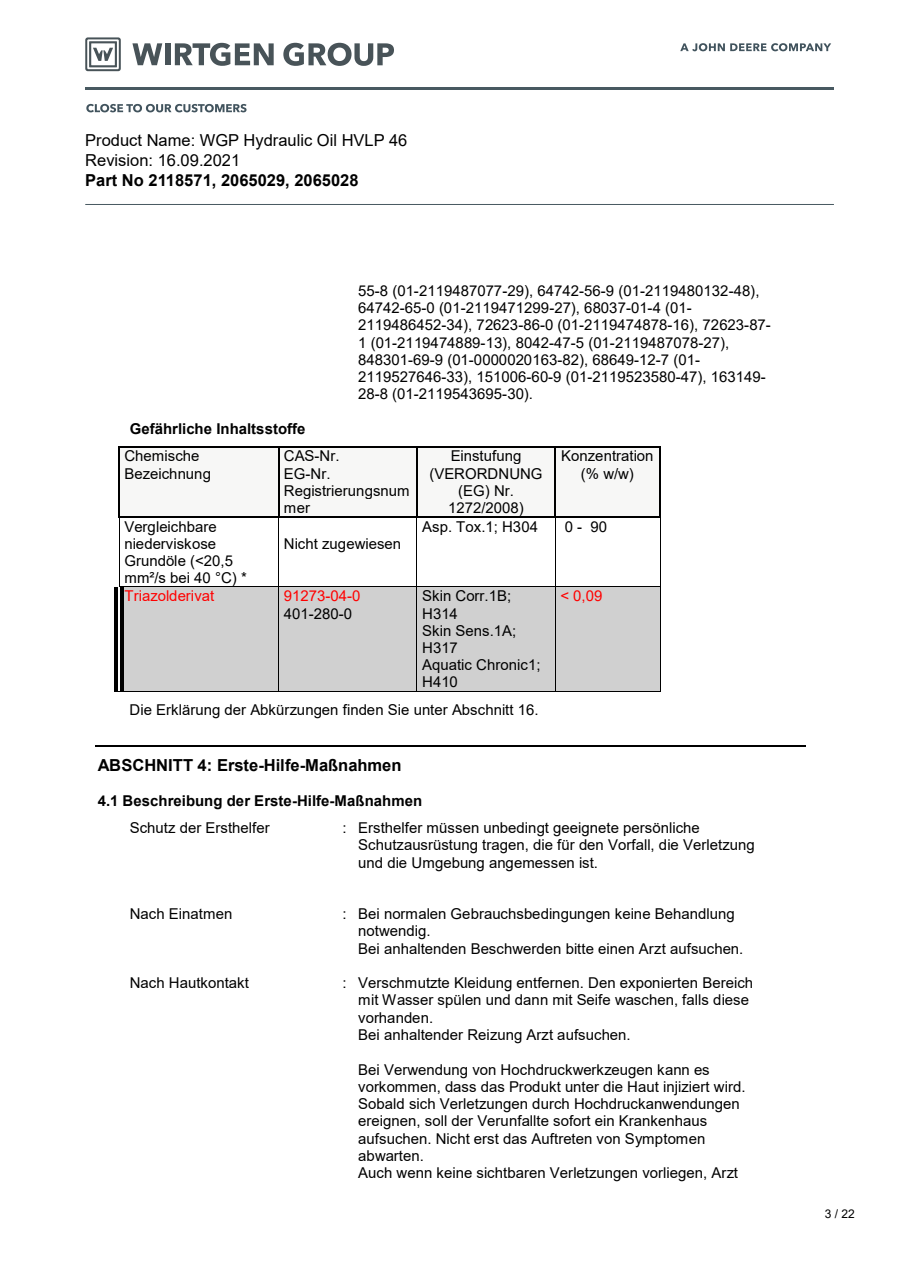
<style>
.page{position:relative;width:919px;height:1263px;background:#fff}
.page>*{position:absolute;margin:0;border:0;box-sizing:border-box;transform-origin:0 0}
.t1{font:19.5px "Arial";color:#000}
.t2{font:700 16.5px "Arial";color:#000}
.t3{font:16.5px/19.8px "Arial";color:#000}
.t4{font:15px/17.2px "Arial";color:#000}
.t5{font:700 15px "Arial";color:#000}
.t6{font:15px "Arial";color:#f00}
.t7{font:12px "Arial";color:#000}
</style>
<div class="page">
<hr style="left:85px;top:87px;width:749px;height:2px;background:#485961">
<hr style="left:85px;top:204px;width:749px;height:1px;background:#485961">
<svg style="left:283px;top:43px;width:111px;height:23px"></svg>
<svg style="left:132px;top:43px;width:30px;height:22px"></svg>
<div style="left:165px;top:43px;width:5px;height:22px;background:#485358"></div>
<svg style="left:175px;top:43px;width:99px;height:23px"></svg>
<svg style="left:85px;top:37px;width:36px;height:34px"></svg>
<svg style="left:680px;top:43px;width:151px;height:8px"></svg>
<svg style="left:86px;top:104px;width:161px;height:8px"></svg>
<div style="left:120px;top:447px;width:158px;height:69px;background:#f7f7f6"></div>
<div style="left:279px;top:447px;width:137px;height:69px;background:#f7f7f6"></div>
<div style="left:417px;top:447px;width:138px;height:69px;background:#f7f7f6"></div>
<div style="left:556px;top:447px;width:103px;height:69px;background:#f7f7f6"></div>
<hr style="left:120px;top:446px;width:158px;height:1px;background:#000">
<hr style="left:279px;top:446px;width:137px;height:1px;background:#000">
<hr style="left:417px;top:446px;width:138px;height:1px;background:#000">
<hr style="left:556px;top:446px;width:103px;height:1px;background:#000">
<hr style="left:118px;top:447px;width:2px;height:69px;background:#000">
<hr style="left:120px;top:516px;width:158px;height:1px;background:#000">
<hr style="left:278px;top:447px;width:1px;height:69px;background:#000">
<hr style="left:279px;top:516px;width:137px;height:1px;background:#000">
<hr style="left:416px;top:447px;width:1px;height:69px;background:#000">
<hr style="left:417px;top:516px;width:138px;height:1px;background:#000">
<hr style="left:555px;top:447px;width:1px;height:69px;background:#000">
<hr style="left:556px;top:516px;width:103px;height:1px;background:#000">
<hr style="left:659px;top:447px;width:1px;height:69px;background:#000">
<hr style="left:119px;top:517px;width:1px;height:69px;background:#000">
<hr style="left:119px;top:586px;width:159px;height:1px;background:#000">
<hr style="left:278px;top:517px;width:1px;height:69px;background:#000">
<hr style="left:279px;top:586px;width:137px;height:1px;background:#000">
<hr style="left:416px;top:517px;width:1px;height:69px;background:#000">
<hr style="left:417px;top:586px;width:138px;height:1px;background:#000">
<hr style="left:555px;top:517px;width:1px;height:69px;background:#000">
<hr style="left:555px;top:586px;width:105px;height:1px;background:#000">
<hr style="left:660px;top:517px;width:1px;height:69px;background:#000">
<div style="left:124px;top:587px;width:154px;height:104px;background:#d0d0d0"></div>
<div style="left:279px;top:587px;width:137px;height:104px;background:#d0d0d0"></div>
<div style="left:417px;top:587px;width:138px;height:104px;background:#d0d0d0"></div>
<div style="left:555px;top:587px;width:105px;height:104px;background:#d0d0d0"></div>
<hr style="left:121px;top:587px;width:3px;height:104px;background:#000">
<hr style="left:114px;top:587px;width:3px;height:104px;background:#000">
<hr style="left:114px;top:691px;width:164px;height:1px;background:#000">
<hr style="left:278px;top:587px;width:1px;height:104px;background:#000">
<hr style="left:279px;top:691px;width:137px;height:1px;background:#000">
<hr style="left:416px;top:587px;width:1px;height:104px;background:#000">
<hr style="left:417px;top:691px;width:138px;height:1px;background:#000">
<hr style="left:555px;top:587px;width:1px;height:104px;background:#000">
<hr style="left:555px;top:691px;width:105px;height:1px;background:#000">
<hr style="left:660px;top:587px;width:1px;height:104px;background:#000">
<hr style="left:96px;top:746px;width:710px;height:1px;background:#000">
<p class="t3" style="left:85px;top:130px;width:324px">Product Name: WGP Hydraulic Oil HVLP 46<br>Revision: 16.09.2021</p>
<p class="t2" style="left:85px;top:168px;width:275px">Part No 2118571, 2065029, 2065028</p>
<h1 class="t1" style="left:98px;top:155px;width:259px">SICHERHEITSDATENBLATT</h1>
<p class="t4" style="left:98px;top:179px;width:372px">Gemäß der EG Nr. 1907/2006 in der zum Datum dieses</p>
<p class="t4" style="left:358px;top:282px;width:414px">55-8 (01-2119487077-29), 64742-56-9 (01-2119480132-48), 64742-65-0 (01-2119471299-27), 68037-01-4 (01- 2119486452-34), 72623-86-0 (01-2119474878-16), 72623-87- 1 (01-2119474889-13), 8042-47-5 (01-2119487078-27), 848301-69-9 (01-0000020163-82), 68649-12-7 (01- 2119527646-33), 151006-60-9 (01-2119523580-47), 163149- 28-8 (01-2119543695-30).</p>
<p class="t5" style="left:130px;top:418px;width:177px">Gefährliche Inhaltsstoffe</p>
<p class="t4" style="left:124px;top:447px;width:88px">Chemische<br>Bezeichnung</p>
<p class="t4" style="left:284px;top:447px;width:127px">CAS-Nr.<br>EG-Nr.<br>Registrierungsnum mer</p>
<p class="t4" style="left:429px;top:447px;width:115px;text-align:center">Einstufung (VERORDNUNG (EG) Nr.<br>1272/2008)</p>
<p class="t4" style="left:561px;top:447px;width:94px;text-align:center">Konzentration (% w/w)</p>
<p class="t4" style="left:124px;top:517px;width:124px">Vergleichbare niederviskose<br>Grundöle (&lt;20,5 mm²/s bei 40 °C) *</p>
<p class="t4" style="left:422px;top:517px;width:117px">Asp. Tox.1; H304</p>
<p class="t4" style="left:565px;top:517px;width:44px">0 - 90</p>
<p class="t4" style="left:284px;top:535px;width:119px">Nicht zugewiesen</p>
<p class="t4" style="left:422px;top:587px;width:120px">Skin Corr.1B;<br>H314<br>Skin Sens.1A;<br>H317<br>Aquatic Chronic1;<br>H410</p>
<p class="t6" style="left:560px;top:586px;width:43px">&lt; 0,09</p>
<p class="t4" style="left:130px;top:701px;width:411px">Die Erklärung der Abkürzungen finden Sie unter Abschnitt 16.</p>
<p class="t6" style="left:124px;top:586px;width:91px">Triazolderivat</p>
<p class="t6" style="left:284px;top:586px;width:78px">91273-04-0</p>
<p class="t4" style="left:284px;top:604px;width:70px">401-280-0</p>
<p class="t2" style="left:98px;top:753px;width:305px">ABSCHNITT 4: Erste-Hilfe-Maßnahmen</p>
<p class="t5" style="left:98px;top:791px;width:326px">4.1 Beschreibung der Erste-Hilfe-Maßnahmen</p>
<p class="t4" style="left:130px;top:819px;width:141px">Schutz der Ersthelfer</p>
<p class="t4" style="left:358px;top:819px;width:398px;text-indent:-16px">: Ersthelfer müssen unbedingt geeignete persönliche<br>Schutzausrüstung tragen, die für den Vorfall, die Verletzung und die Umgebung angemessen ist.</p>
<p class="t4" style="left:130px;top:905px;width:104px">Nach Einatmen</p>
<p class="t4" style="left:358px;top:905px;width:387px;text-indent:-16px">: Bei normalen Gebrauchsbedingungen keine Behandlung notwendig.<br>Bei anhaltenden Beschwerden bitte einen Arzt aufsuchen.</p>
<p class="t4" style="left:130px;top:974px;width:121px">Nach Hautkontakt</p>
<p class="t4" style="left:358px;top:974px;width:396px;text-indent:-16px">: Verschmutzte Kleidung entfernen. Den exponierten Bereich mit Wasser spülen und dann mit Seife waschen, falls diese vorhanden.<br>Bei anhaltender Reizung Arzt aufsuchen.</p>
<p class="t4" style="left:358px;top:1060px;width:389px">Bei Verwendung von Hochdruckwerkzeugen kann es vorkommen, dass das Produkt unter die Haut injiziert wird.<br>Sobald sich Verletzungen durch Hochdruckanwendungen ereignen, soll der Verunfallte sofort ein Krankenhaus aufsuchen. Nicht erst das Auftreten von Symptomen abwarten.<br>Auch wenn keine sichtbaren Verletzungen vorliegen, Arzt</p>
<p class="t7" style="left:825px;top:1205px;width:32px">3 / 22</p>
</div>
